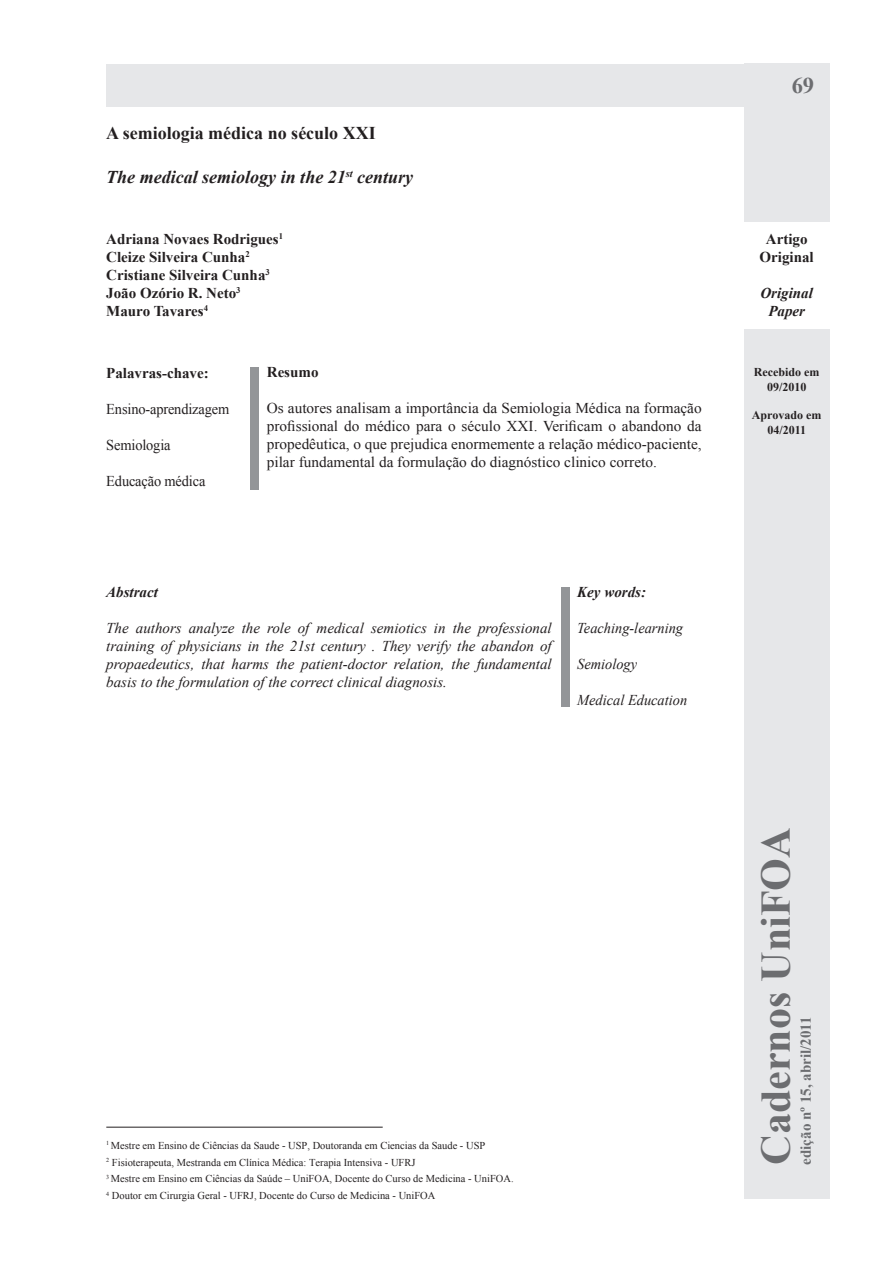
<style>
.page{position:relative;width:893px;height:1263px;background:#fff}
.page>*{position:absolute;margin:0;border:0;box-sizing:border-box;transform-origin:0 0}
.t1{font:700 42px "Times New Roman";color:#6c6d70}
.t2{font:700 22.5px "Times New Roman";color:#6c6d70}
.t3{font:italic 700 18px "Times New Roman";color:#231f20}
.t4{font:700 18px "Times New Roman";color:#231f20}
.t5{font:italic 15px/18px "Times New Roman";color:#231f20;text-align:justify}
.t6{font:15px/18px "Times New Roman";color:#231f20;text-align:justify}
.t7{font:700 15px/18px "Times New Roman";color:#231f20}
.t8{font:15px "Times New Roman";color:#231f20;scale:.96 1}
.t9{font:italic 15px "Times New Roman";color:#231f20;scale:.96 1}
.t10{font:italic 700 15px/18px "Times New Roman";color:#231f20;text-align:center}
.t11{font:700 15px "Times New Roman";color:#6c6d70}
.t12{font:700 12px/14.4px "Times New Roman";color:#231f20;text-align:center}
.t13{font:10.5px/16.8px "Times New Roman";color:#231f20}
</style>
<div class="page">
<div style="left:744px;top:64px;width:85px;height:1135px;background:#e6e7e9"></div>
<div style="left:250px;top:367px;width:8px;height:122px;background:#939598"></div>
<div style="left:106px;top:64px;width:648px;height:42px;background:#e6e7e9"></div>
<hr style="left:106px;top:1127px;width:277px;height:1px;background:#231f20">
<div style="left:561px;top:587px;width:9px;height:119px;background:#939598"></div>
<div style="left:744px;top:222px;width:85px;height:106px;background:#fff"></div>
<h3 class="t4" style="left:106px;top:121px;width:271px">A semiologia médica no século XXI</h3>
<h3 class="t3" style="left:106px;top:164px;width:308px">The medical semiology in the 21<sup>st</sup> century</h3>
<h3 class="t7" style="left:106px;top:229px;width:178px">Adriana Novaes Rodrigues<sup>1<br></sup>Cleize Silveira Cunha<sup>2<br></sup>Cristiane Silveira Cunha<sup>3<br></sup>João Ozório R. Neto<sup>3<br></sup>Mauro Tavares<sup>4</sup></h3>
<h3 class="t7" style="left:106px;top:364px;width:104px">Palavras-chave:</h3>
<h3 class="t8" style="left:106px;top:399px;width:130px">Ensino-aprendizagem</h3>
<h3 class="t8" style="left:106px;top:435px;width:68px">Semiologia</h3>
<h3 class="t8" style="left:106px;top:471px;width:105px">Educação médica</h3>
<h3 class="t7" style="left:267px;top:363px;width:53px">Resumo</h3>
<p class="t6" style="left:267px;top:399px;width:436px">Os autores analisam a importância da Semiologia Médica na formação profissional do médico para o século XXI. Verificam o abandono da propedêutica, o que prejudica enormemente a relação médico-paciente, pilar fundamental da formulação do diagnóstico clinico correto.</p>
<h3 class="t10" style="left:106px;top:583px;width:53px">Abstract</h3>
<p class="t5" style="left:106px;top:619px;width:447px">The authors analyze the role of medical semiotics in the professional training of physicians in the 21st century . They verify the abandon of propaedeutics, that harms the patient-doctor relation, the fundamental basis to the formulation of the correct clinical diagnosis.</p>
<h3 class="t10" style="left:577px;top:583px;width:70px">Key words:</h3>
<h3 class="t9" style="left:577px;top:618px;width:112px">Teaching-learning</h3>
<h3 class="t9" style="left:577px;top:654px;width:64px">Semiology</h3>
<h3 class="t9" style="left:577px;top:690px;width:116px">Medical Education</h3>
<p class="t13" style="left:106px;top:1136px;width:409px"><sup>1</sup> Mestre em Ensino de Ciências da Saude - USP, Doutoranda em Ciencias da Saude - USP<br><sup>2</sup> Fisioterapeuta, Mestranda em Clínica Médica: Terapia Intensiva - UFRJ<br><sup>3</sup> Mestre em Ensino em Ciências da Saúde – UniFOA, Docente do Curso de Medicina - UniFOA.<br><sup>4</sup> Doutor em Cirurgia Geral - UFRJ, Docente do Curso de Medicina - UniFOA</p>
<h2 class="t2" style="left:792px;top:70px;width:24px">69</h2>
<h3 class="t7" style="left:760px;top:230px;width:56px;text-align:center">Artigo<br>Original</h3>
<h3 class="t10" style="left:760px;top:284px;width:54px">Original<br>Paper</h3>
<p class="t12" style="left:754px;top:365px;width:67px">Recebido em<br>09/2010</p>
<p class="t12" style="left:752px;top:408px;width:71px">Aprovado em<br>04/2011</p>
<h1 class="t1" style="left:747px;top:1165px;width:339px;rotate:-90deg">Cadernos UniFOA</h1>
<h3 class="t11" style="left:795px;top:1165px;width:150px;rotate:-90deg">edição nº 15, abril/2011</h3>
</div>
